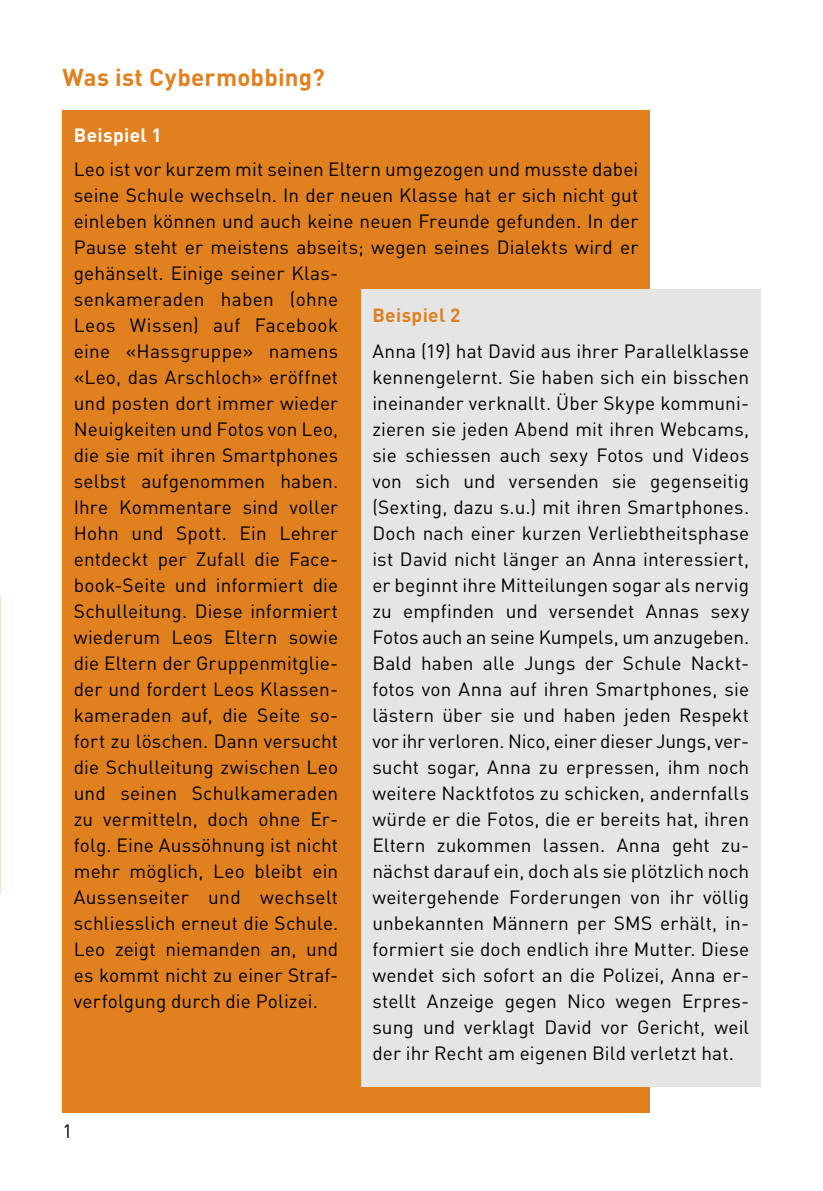
<style>
.page{position:relative;width:823px;height:1191px;background:#fff}
.page>*{position:absolute;margin:0;border:0;box-sizing:border-box;transform-origin:0 0}
.t1{font:700 24px "DIN Weber";letter-spacing:.01em;color:#e0801f}
.t2{font:19px/26px "DIN Weber";letter-spacing:.01em;color:#000}
.t3{font:700 19px "DIN Weber";letter-spacing:.02em;color:#fff}
.t4{font:700 19px "DIN Weber";letter-spacing:.02em;color:#e0801f}
.t5{font:19px "DIN";color:#000}
</style>
<div class="page">
<div style="left:62px;top:110px;width:587px;height:1002px;background:#e0801f"></div>
<div style="left:361px;top:289px;width:399px;height:797px;background:#e5e5e5"></div>
<p class="t1" style="left:62px;top:61px;width:263px">Was ist Cybermobbing?</p>
<p class="t3" style="left:74px;top:123px;width:89px">Beispiel 1</p>
<p class="t2" style="left:74px;top:156px;width:566px">Leo ist vor kurzem mit seinen Eltern umgezogen und musste dabei seine Schule wechseln. In der neuen Klasse hat er sich nicht gut einleben können und auch keine neuen Freunde gefunden. In der Pause steht er meistens abseits; wegen seines Dialekts wird er gehänselt. Einige seiner Klas-<br>senkameraden haben (ohne<br>Leos Wissen) auf Facebook<br>eine «Hassgruppe» namens<br>«Leo, das Arschloch» eröffnet<br>und posten dort immer wieder<br>Neuigkeiten und Fotos von Leo,<br>die sie mit ihren Smartphones<br>selbst aufgenommen haben.<br>Ihre Kommentare sind voller<br>Hohn und Spott. Ein Lehrer<br>entdeckt per Zufall die Face-<br>book-Seite und informiert die<br>Schulleitung. Diese informiert<br>wiederum Leos Eltern sowie<br>die Eltern der Gruppenmitglie-<br>der und fordert Leos Klassen-<br>kameraden auf, die Seite so-<br>fort zu löschen. Dann versucht<br>die Schulleitung zwischen Leo<br>und seinen Schulkameraden<br>zu vermitteln, doch ohne Er-<br>folg. Eine Aussöhnung ist nicht<br>mehr möglich, Leo bleibt ein<br>Aussenseiter und wechselt<br>schliesslich erneut die Schule.<br>Leo zeigt niemanden an, und<br>es kommt nicht zu einer Straf-<br>verfolgung durch die Polizei.</p>
<p class="t4" style="left:372px;top:302px;width:89px">Beispiel 2</p>
<p class="t2" style="left:372px;top:338px;width:378px;text-align:justify">Anna (19) hat David aus ihrer Parallelklasse kennengelernt. Sie haben sich ein bisschen ineinander verknallt. Über Skype kommuni&shy;zieren sie jeden Abend mit ihren Webcams, sie schiessen auch sexy Fotos und Videos von sich und versenden sie gegenseitig (Sexting, dazu s.u.) mit ihren Smartphones.<br>Doch nach einer kurzen Verliebtheitsphase ist David nicht länger an Anna interessiert, er beginnt ihre Mitteilungen sogar als nervig zu empfinden und versendet Annas sexy Fotos auch an seine Kumpels, um anzugeben.<br>Bald haben alle Jungs der Schule Nackt&shy;fotos von Anna auf ihren Smartphones, sie lästern über sie und haben jeden Respekt vor ihr verloren. Nico, einer dieser Jungs, ver&shy;sucht sogar, Anna zu erpressen, ihm noch weitere Nacktfotos zu schicken, andernfalls würde er die Fotos, die er bereits hat, ihren Eltern zukommen lassen. Anna geht zu&shy;nächst darauf ein, doch als sie plötzlich noch weitergehende Forderungen von ihr völlig unbekannten Männern per SMS erhält, in&shy;formiert sie doch endlich ihre Mutter. Diese wendet sich sofort an die Polizei, Anna er&shy;stellt Anzeige gegen Nico wegen Erpres&shy;sung und verklagt David vor Gericht, weil der ihr Recht am eigenen Bild verletzt hat.</p>
<p class="t5" style="left:62px;top:1119px;width:11px">1</p>
</div>
